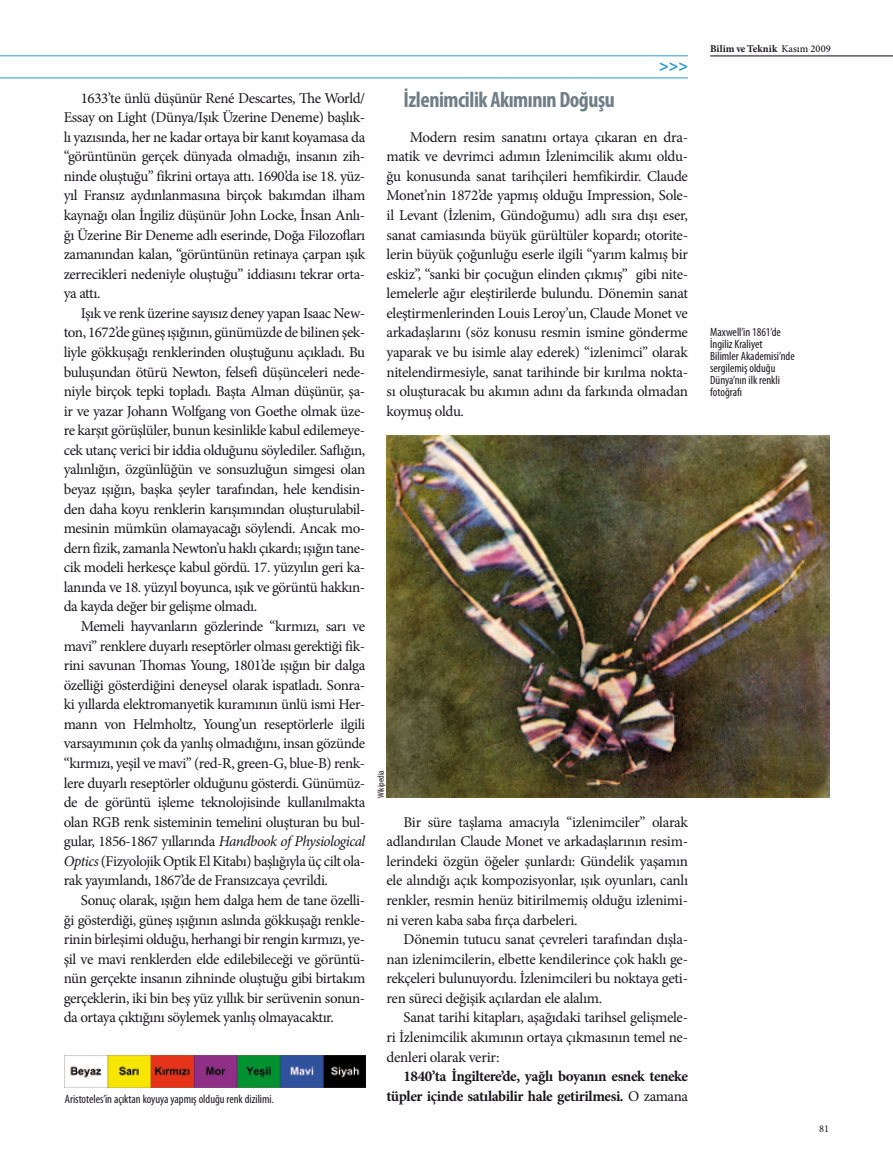
<style>
.page{position:relative;width:893px;height:1170px;background:#fff}
.page>*{position:absolute;margin:0;border:0;box-sizing:border-box;transform-origin:0 0}
.t1{font:700 condensed 22.2px "Myriad Pro";letter-spacing:-.02em;color:#707f87}
.t2{font:700 16.2px "Myriad Pro";color:#2699d1}
.t3{font:15px/19.5px "Minion Pro";letter-spacing:-.025em;color:#1a171c;text-align:justify}
.t4{font:700 15px/19.5px "Minion Pro";letter-spacing:-.03em;color:#1a171c;text-align:right}
.t5{font:condensed 12px/12px "Myriad Pro";color:#1a171c}
.t6{font:700 10.35px "Minion Pro";letter-spacing:.005em;color:#1a171c}
.t7{font:10.35px "Minion Pro";color:#1a171c}
.t8{font:condensed 9px "Myriad Pro";color:#1a171c}
.s1{font-style:italic}
.s2{font-weight:400}
.s3{font-weight:500}
</style>
<div class="page">
<hr style="left:0;top:78px;width:688px;height:1px;background:#2699d1">
<hr style="left:0;top:56px;width:688px;height:1px;background:#2699d1">
<hr style="left:710px;top:56px;width:183px;height:1px;background:#070c12">
<img style="left:387px;top:435px;width:442px;height:362px">
<img style="left:65px;top:1055px;width:300px;height:32px">
<p class="t3" style="left:64px;top:88px;width:303px;text-indent:17px">1633’te ünlü düşünür René Descartes, The World/ Essay on Light (Dünya/Işık Üzerine Deneme) başlık&shy;lı yazısında, her ne kadar ortaya bir kanıt koyamasa da “görüntünün gerçek dünyada olmadığı, insanın zih&shy;ninde oluştuğu” fikrini ortaya attı. 1690’da ise 18. yüz&shy;yıl Fransız aydınlanmasına birçok bakımdan ilham kaynağı olan İngiliz düşünür John Locke, İnsan Anlı&shy;ğı Üzerine Bir Deneme adlı eserinde, Doğa Filozofları zamanından kalan, “görüntünün retinaya çarpan ışık zerrecikleri nedeniyle oluştuğu” iddiasını tekrar orta&shy;ya attı.</p>
<p class="t3" style="left:64px;top:303px;width:303px;text-indent:17px">Işık ve renk üzerine sayısız deney yapan Isaac New&shy;ton, 1672’de güneş ışığının, günümüzde de bilinen şek&shy;liyle gökkuşağı renklerinden oluştuğunu açıkladı. Bu buluşundan ötürü Newton, felsefi düşünceleri nede&shy;niyle birçok tepki topladı. Başta Alman düşünür, şa&shy;ir ve yazar Johann Wolfgang von Goethe olmak üze&shy;re karşıt görüşlüler, bunun kesinlikle kabul edilemeye&shy;cek utanç verici bir iddia olduğunu söylediler. Saflığın, yalınlığın, özgünlüğün ve sonsuzluğun simgesi olan beyaz ışığın, başka şeyler tarafından, hele kendisin&shy;den daha koyu renklerin karışımından oluşturulabil&shy;mesinin mümkün olamayacağı söylendi. Ancak mo&shy;dern fizik, zamanla Newton’u haklı çıkardı; ışığın tane&shy;cik modeli herkesçe kabul gördü. 17. yüzyılın geri ka&shy;lanında ve 18. yüzyıl boyunca, ışık ve görüntü hakkın&shy;da kayda değer bir gelişme olmadı.</p>
<p class="t3" style="left:64px;top:616px;width:303px;text-indent:17px">Memeli hayvanların gözlerinde “kırmızı, sarı ve mavi” renklere duyarlı reseptörler olması gerektiği fik&shy;rini savunan Thomas Young, 1801’de ışığın bir dalga özelliği gösterdiğini deneysel olarak ispatladı. Sonra&shy;ki yıllarda elektromanyetik kuramının ünlü ismi Her&shy;mann von Helmholtz, Young’un reseptörlerle ilgili varsayımının çok da yanlış olmadığını, insan gözünde “kırmızı, yeşil ve mavi” (red-R, green-G, blue-B) renk&shy;lere duyarlı reseptörler olduğunu gösterdi. Günümüz&shy;de de görüntü işleme teknolojisinde kullanılmakta olan RGB renk sisteminin temelini oluşturan bu bul&shy;gular, 1856-1867 yıllarında <span class="s1">Handbook of Physiological Optics</span> (Fizyolojik Optik El Kitabı) başlığıyla üç cilt ola&shy;rak yayımlandı, 1867’de de Fransızcaya çevrildi.</p>
<p class="t3" style="left:64px;top:890px;width:303px;text-indent:17px">Sonuç olarak, ışığın hem dalga hem de tane özelli&shy;ği gösterdiği, güneş ışığının aslında gökkuşağı renkle&shy;rinin birleşimi olduğu, herhangi bir rengin kırmızı, ye&shy;şil ve mavi renklerden elde edilebileceği ve görüntü&shy;nün gerçekte insanın zihninde oluştuğu gibi birtakım gerçeklerin, iki bin beş yüz yıllık bir serüvenin sonun&shy;da ortaya çıktığını söylemek yanlış olmayacaktır.</p>
<p class="t5" style="left:65px;top:1092px;width:211px">Aristoteles’in açıktan koyuya yapmış olduğu renk dizilimi.</p>
<p class="t2" style="left:659px;top:55px;width:30px">&gt;&gt;&gt;</p>
<h1 class="t1" style="left:404px;top:86px;width:213px">İzlenimcilik Akımının Doğuşu</h1>
<p class="t3" style="left:387px;top:127px;width:303px;text-indent:23px">Modern resim sanatını ortaya çıkaran en dra&shy;matik ve devrimci adımın İzlenimcilik akımı oldu&shy;ğu konusunda sanat tarihçileri hemfikirdir. Claude Monet’nin 1872’de yapmış olduğu Impression, Sole&shy;il Levant (İzlenim, Gündoğumu) adlı sıra dışı eser, sanat camiasında büyük gürültüler kopardı; otorite&shy;lerin büyük çoğunluğu eserle ilgili “yarım kalmış bir eskiz”, “sanki bir çocuğun elinden çıkmış” gibi nite&shy;lemelerle ağır eleştirilerde bulundu. Dönemin sanat eleştirmenlerinden Louis Leroy’un, Claude Monet ve arkadaşlarını (söz konusu resmin ismine gönderme yaparak ve bu isimle alay ederek) “izlenimci” olarak nitelendirmesiyle, sanat tarihinde bir kırılma nokta&shy;sı oluşturacak bu akımın adını da farkında olmadan koymuş oldu.</p>
<p class="t8" style="left:375px;top:797px;width:29px;rotate:-90deg">Wikipedia</p>
<p class="t3" style="left:387px;top:812px;width:303px;text-indent:17px">Bir süre taşlama amacıyla “izlenimciler” olarak adlandırılan Claude Monet ve arkadaşlarının resim&shy;lerindeki özgün öğeler şunlardı: Gündelik yaşamın ele alındığı açık kompozisyonlar, ışık oyunları, canlı renkler, resmin henüz bitirilmemiş olduğu izlenimi&shy;ni veren kaba saba fırça darbeleri.</p>
<p class="t3" style="left:387px;top:929px;width:303px;text-indent:17px">Dönemin tutucu sanat çevreleri tarafından dışla&shy;nan izlenimcilerin, elbette kendilerince çok haklı ge&shy;rekçeleri bulunuyordu. İzlenimcileri bu noktaya geti&shy;ren süreci değişik açılardan ele alalım.</p>
<p class="t3" style="left:387px;top:1007px;width:303px;text-indent:17px">Sanat tarihi kitapları, aşağıdaki tarihsel gelişmele&shy;ri İzlenimcilik akımının ortaya çıkmasının temel ne&shy;denleri olarak verir:</p>
<p class="t4" style="left:387px;top:1066px;width:303px">1840’ta İngiltere’de, yağlı boyanın esnek teneke tüpler içinde satılabilir hale getirilmesi. <span class="s2">O zamana</span></p>
<p class="t6" style="left:710px;top:41px;width:122px">Bilim ve Teknik <span class="s3">Kasım 2009</span></p>
<p class="t5" style="left:710px;top:326px;width:86px">Maxwell’in 1861’de<br>İngiliz Kraliyet<br>Bilimler Akademisi’nde sergilemiş olduğu<br>Dünya’nın ilk renkli fotoğrafı</p>
<p class="t7" style="left:819px;top:1121px;width:11px">81</p>
</div>
